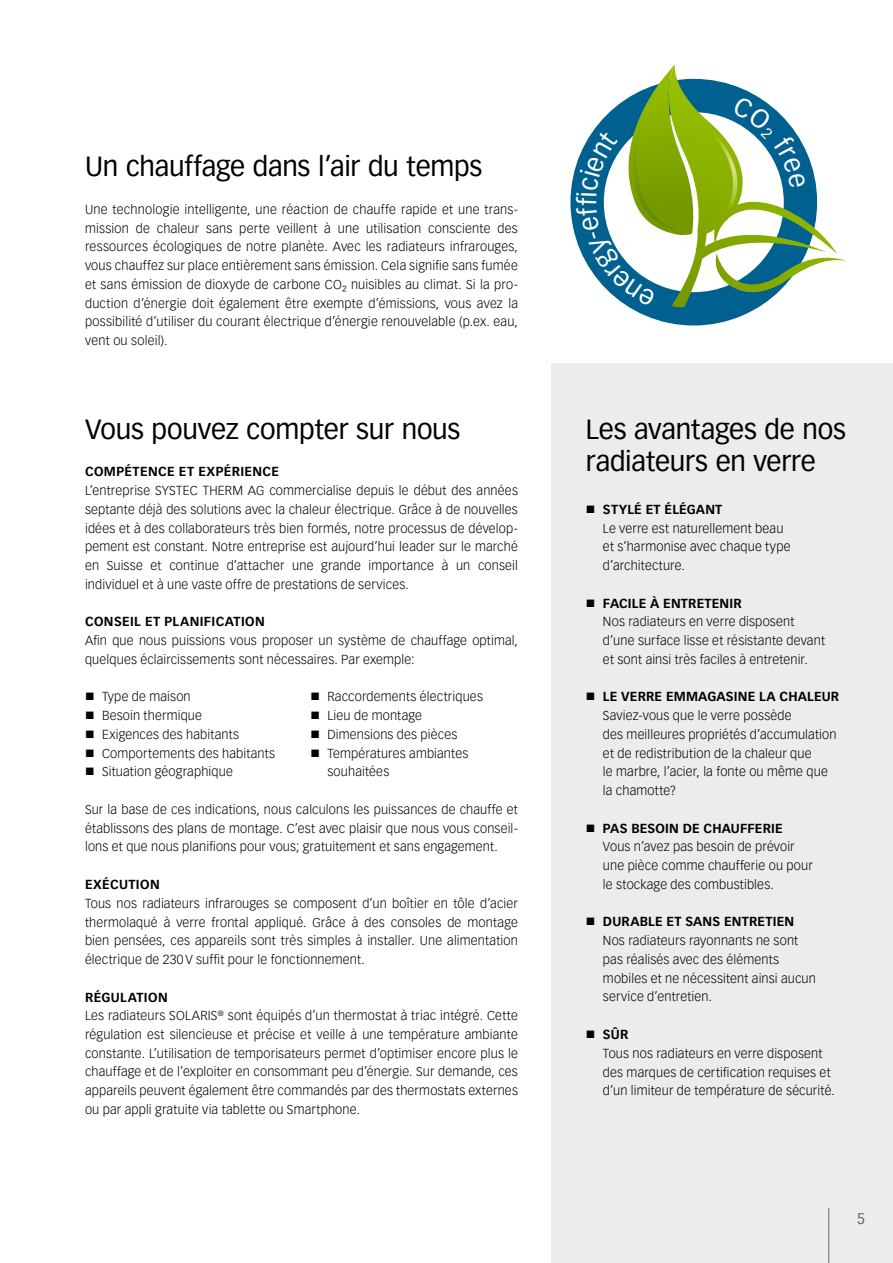
<style>
.page{position:relative;width:893px;height:1263px;background:#fff}
.page>*{position:absolute;margin:0;border:0;box-sizing:border-box;transform-origin:0 0}
.t1{font:27px/32.4px "Vectora LT Pro";letter-spacing:-.01em;color:#000}
.t2{font:15px "Vectora LT Pro";color:#626463}
.t3{font:300 12.75px/18.8px "Vectora LT Pro";letter-spacing:.015em;color:#000}
.t4{font:700 12.75px "Vectora LT Pro";letter-spacing:.02em;color:#000}
.s1{font-weight:700}
</style>
<div class="page">
<div style="left:552px;top:364px;width:341px;height:899px;background:#ececec"></div>
<div style="left:570px;top:79px;width:247px;height:246px;border:33px solid #006190;border-radius:50%"></div>
<hr style="left:828px;top:1208px;width:1px;height:55px;background:#626463">
<svg style="left:576px;top:65px;width:269px;height:243px"></svg>
<h1 class="t1" style="left:85px;top:151px;width:399px">Un chauffage dans l’air du temps</h1>
<p class="t3" style="left:85px;top:200px;width:434px;text-align:justify">Une technologie intelligente, une réaction de chauffe rapide et une trans&shy;mission de chaleur sans perte veillent à une utilisation consciente des ressources écologiques de notre planète. Avec les radiateurs infrarouges, vous chauffez sur place entièrement sans émission. Cela signifie sans fumée et sans émission de dioxyde de carbone CO</p>
<p class="t3" style="left:85px;top:275px;width:434px;text-align:justify;text-indent:266px">nuisibles au climat. Si la pro&shy;duction d’énergie doit également être exempte d’émissions, vous avez la possibilité d’utiliser du courant électrique d’énergie renouvelable (p.ex. eau, vent ou soleil).</p>
<p class="t3" style="left:342px;top:281px;width:6px">²</p>
<h1 class="t1" style="left:85px;top:413px;width:377px">Vous pouvez compter sur nous</h1>
<p class="t4" style="left:85px;top:464px;width:196px">COMPÉTENCE ET EXPÉRIENCE</p>
<p class="t3" style="left:85px;top:481px;width:434px;text-align:justify">L’entreprise SYSTEC THERM AG commercialise depuis le début des années septante déjà des solutions avec la chaleur électrique. Grâce à de nouvelles idées et à des collaborateurs très bien formés, notre processus de dévelop&shy;pement est constant. Notre entreprise est aujourd’hui leader sur le marché en Suisse et continue d’attacher une grande importance à un conseil individuel et à une vaste offre de prestations de services.</p>
<p class="t4" style="left:85px;top:614px;width:181px">CONSEIL ET PLANIFICATION</p>
<p class="t3" style="left:85px;top:631px;width:434px">Afin que nous puissions vous proposer un système de chauffage optimal, quelques éclaircissements sont nécessaires. Par exemple:</p>
<p class="t3" style="left:102px;top:687px;width:175px">Type de maison<br>Besoin thermique<br>Exigences des habitants<br>Comportements des habitants<br>Situation géographique</p>
<p class="t3" style="left:327px;top:687px;width:157px">Raccordements électriques<br>Lieu de montage<br>Dimensions des pièces<br>Températures ambiantes souhaitées</p>
<p class="t3" style="left:85px;top:800px;width:434px;text-align:justify">Sur la base de ces indications, nous calculons les puissances de chauffe et établissons des plans de montage. C’est avec plaisir que nous vous conseil&shy;lons et que nous planifions pour vous; gratuitement et sans engagement.</p>
<p class="t4" style="left:85px;top:877px;width:76px">EXÉCUTION</p>
<p class="t3" style="left:85px;top:894px;width:434px;text-align:justify">Tous nos radiateurs infrarouges se composent d’un boîtier en tôle d’acier thermolaqué à verre frontal appliqué. Grâce à des consoles de montage bien pensées, ces appareils sont très simples à installer. Une alimentation électrique de 230V suffit pour le fonctionnement.</p>
<p class="t3" style="left:85px;top:987px;width:434px"><span class="s1">RÉGULATION<br></span>Les radiateurs SOLARIS<sup>®</sup> sont équipés d’un thermostat à triac intégré. Cette régulation est silencieuse et précise et veille à une température ambiante constante. L’utilisation de temporisateurs permet d’optimiser encore plus le chauffage et de l’exploiter en consommant peu d’énergie. Sur demande, ces appareils peuvent également être commandés par des thermostats externes ou par appli gratuite via tablette ou Smartphone.</p>
<h1 class="t1" style="left:586px;top:413px;width:262px">Les avantages de nos radiateurs en verre</h1>
<p class="t4" style="left:603px;top:501px;width:121px">STYLÉ ET ÉLÉGANT</p>
<p class="t3" style="left:603px;top:519px;width:189px">Le verre est naturellement beau et s’harmonise avec chaque type d’architecture.</p>
<p class="t4" style="left:603px;top:595px;width:140px">FACILE À ENTRETENIR</p>
<p class="t3" style="left:603px;top:612px;width:224px">Nos radiateurs en verre disposent d’une surface lisse et résistante devant et sont ainsi très faciles à entretenir.</p>
<p class="t4" style="left:603px;top:689px;width:238px">LE VERRE EMMAGASINE LA CHALEUR</p>
<p class="t3" style="left:603px;top:706px;width:235px">Saviez-vous que le verre possède<br>des meilleures propriétés d’accumulation et de redistribution de la chaleur que<br>le marbre, l’acier, la fonte ou même que la chamotte?</p>
<p class="t4" style="left:603px;top:820px;width:181px">PAS BESOIN DE CHAUFFERIE</p>
<p class="t3" style="left:603px;top:837px;width:211px">Vous n’avez pas besoin de prévoir une pièce comme chaufferie ou pour le stockage des combustibles.</p>
<p class="t4" style="left:603px;top:914px;width:193px">DURABLE ET SANS ENTRETIEN</p>
<p class="t3" style="left:603px;top:931px;width:214px">Nos radiateurs rayonnants ne sont pas réalisés avec des éléments mobiles et ne nécessitent ainsi aucun service d’entretien.</p>
<p class="t4" style="left:603px;top:1027px;width:27px">SÛR</p>
<p class="t3" style="left:603px;top:1044px;width:233px">Tous nos radiateurs en verre disposent des marques de certification requises et d’un limiteur de température de sécurité.</p>
<p class="t2" style="left:857px;top:1210px;width:10px">5</p>
</div>
